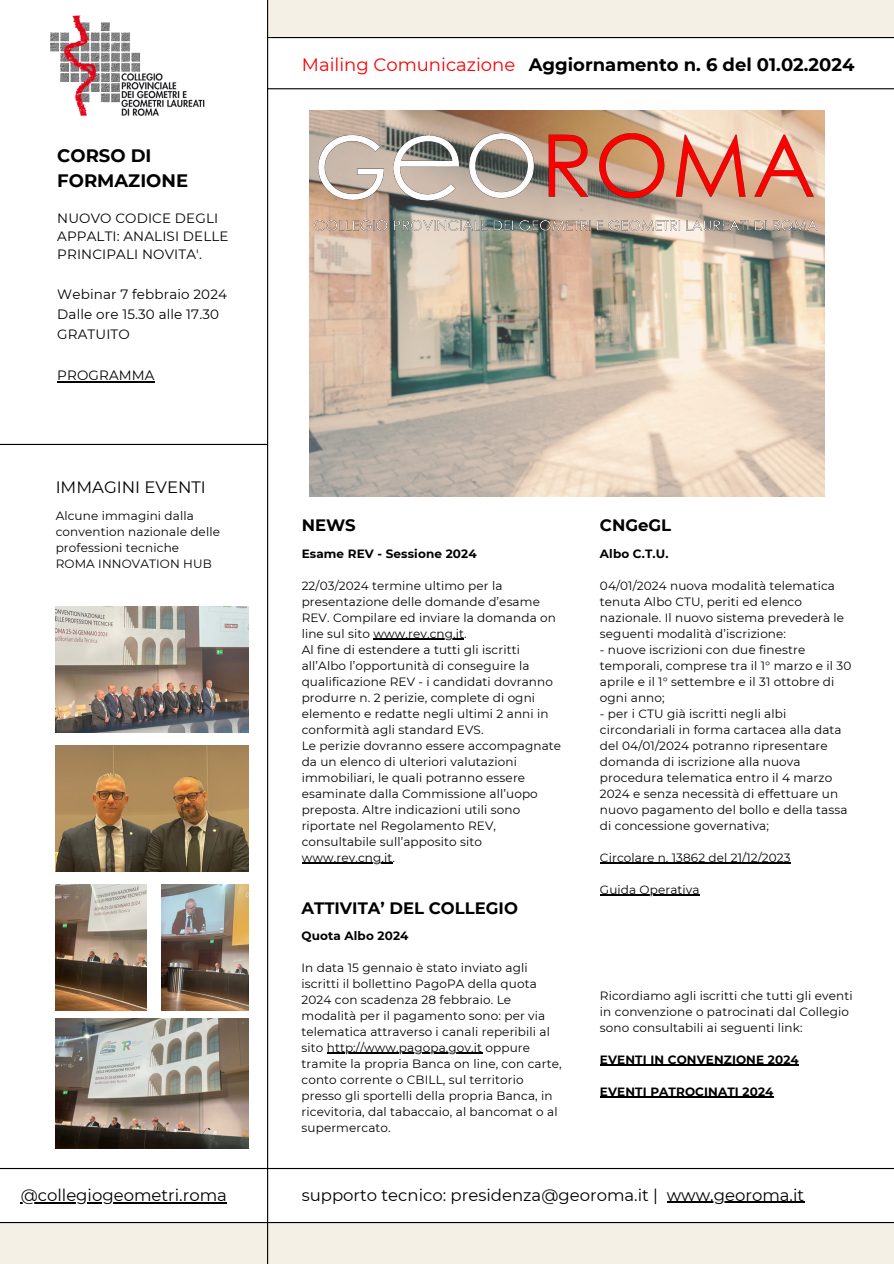
<style>
.page{position:relative;width:894px;height:1264px;background:#fff}
.page>*{position:absolute;margin:0;border:0;box-sizing:border-box;transform-origin:0 0}
.t1{font:700 18px/24.8px "Montserrat";color:#000}
.t2{font:18px "Montserrat";color:#fb0000}
.t3{font:16.5px "Montserrat";color:#000}
.t4{font:700 16.5px "Montserrat";color:#000}
.t5{font:13.5px/18px "Montserrat";letter-spacing:.01em;color:#000}
.t6{font:12px/16px "Montserrat";letter-spacing:.01em;color:#000}
.t7{font:700 12px "Montserrat";letter-spacing:.01em;color:#000}
</style>
<div class="page">
<hr style="left:267px;top:88px;width:626px;height:1px;background:#000">
<hr style="left:0;top:444px;width:267px;height:1px;background:#000">
<div style="left:0;top:1223px;width:893px;height:40px;background:#f5f0e6"></div>
<hr style="left:0;top:1221px;width:893px;height:2px;background:#000">
<div style="left:267px;top:0;width:626px;height:36px;background:#f5f0e6"></div>
<hr style="left:267px;top:0;width:1px;height:1263px;background:#000">
<hr style="left:267px;top:37px;width:626px;height:1px;background:#000">
<hr style="left:0;top:1167px;width:893px;height:2px;background:#000">
<img style="left:56px;top:607px;width:192px;height:126px">
<img style="left:56px;top:745px;width:192px;height:126px">
<img style="left:56px;top:1018px;width:192px;height:130px">
<img style="left:56px;top:884px;width:91px;height:126px">
<img style="left:162px;top:884px;width:86px;height:126px">
<img style="left:309px;top:110px;width:515px;height:386px">
<img style="left:314px;top:110px;width:509px;height:162px">
<img style="left:50px;top:15px;width:155px;height:101px">
<hr style="left:373px;top:638px;width:91px;height:1px;background:#000">
<hr style="left:301px;top:862px;width:91px;height:1px;background:#000">
<hr style="left:57px;top:381px;width:98px;height:1px;background:#000">
<hr style="left:599px;top:862px;width:191px;height:1px;background:#000">
<hr style="left:599px;top:894px;width:100px;height:1px;background:#000">
<hr style="left:599px;top:1064px;width:199px;height:1px;background:#000">
<hr style="left:599px;top:1096px;width:174px;height:1px;background:#000">
<hr style="left:21px;top:1202px;width:206px;height:1px;background:#000">
<hr style="left:666px;top:1201px;width:138px;height:1px;background:#000">
<hr style="left:327px;top:1052px;width:155px;height:1px;background:#000">
<p class="t1" style="left:57px;top:143px;width:132px">CORSO DI<br>FORMAZIONE</p>
<p class="t5" style="left:57px;top:209px;width:173px">NUOVO CODICE DEGLI<br>APPALTI: ANALISI DELLE<br>PRINCIPALI NOVITA'.</p>
<p class="t5" style="left:57px;top:284px;width:171px;line-height:20.2px">Webinar 7 febbraio 2024<br>Dalle ore 15.30 alle 17.30<br>GRATUITO</p>
<p class="t5" style="left:57px;top:366px;width:99px">PROGRAMMA</p>
<h1 class="t3" style="left:56px;top:477px;width:152px">IMMAGINI EVENTI</h1>
<p class="t6" style="left:56px;top:507px;width:166px">Alcune immagini dalla convention nazionale delle professioni tecniche</p>
<p class="t6" style="left:56px;top:555px;width:158px">ROMA INNOVATION HUB</p>
<p class="t3" style="left:21px;top:1185px;width:208px">@collegiogeometri.roma</p>
<p class="t2" style="left:302px;top:54px;width:215px">Mailing Comunicazione</p>
<p class="t1" style="left:528px;top:53px;width:327px">Aggiornamento n. 6 del 01.02.2024</p>
<h3 class="t4" style="left:301px;top:514px;width:56px">NEWS</h3>
<p class="t4" style="left:599px;top:514px;width:73px">CNGeGL</p>
<p class="t7" style="left:301px;top:546px;width:176px">Esame REV - Sessione 2024</p>
<h1 class="t6" style="left:301px;top:577px;width:256px">22/03/2024 termine ultimo per la presentazione delle domande d’esame REV. Compilare ed inviare la domanda on line sul sito www.rev.cng.it.</h1>
<h5 class="t6" style="left:301px;top:641px;width:253px">Al fine di estendere a tutti gli iscritti all’Albo l’opportunità di conseguire la qualificazione REV - i candidati dovranno produrre n. 2 perizie, complete di ogni</h5>
<h6 class="t6" style="left:301px;top:705px;width:261px">elemento e redatte negli ultimi 2 anni in conformità agli standard EVS.<br>Le perizie dovranno essere accompagnate da un elenco di ulteriori valutazioni immobiliari, le quali potranno essere esaminate dalla Commissione all’uopo</h6>
<h5 class="t6" style="left:301px;top:801px;width:220px">preposta. Altre indicazioni utili sono riportate nel Regolamento REV, consultabile sull’apposito sito</h5>
<h2 class="t6" style="left:301px;top:849px;width:95px">www.rev.cng.it.</h2>
<p class="t4" style="left:301px;top:898px;width:218px">ATTIVITA’ DEL COLLEGIO</p>
<p class="t7" style="left:301px;top:928px;width:108px">Quota Albo 2024</p>
<p class="t6" style="left:301px;top:959px;width:250px">In data 15 gennaio è stato inviato agli iscritti il bollettino PagoPA della quota 2024 con scadenza 28 febbraio. Le modalità per il pagamento sono: per via telematica attraverso i canali reperibili al sito http://www.pagopa.gov.it oppure</p>
<h4 class="t6" style="left:301px;top:1055px;width:261px">tramite la propria Banca on line, con carte, conto corrente o CBILL, sul territorio presso gli sportelli della propria Banca, in ricevitoria, dal tabaccaio, al bancomat o al supermercato.</h4>
<p class="t7" style="left:599px;top:546px;width:70px">Albo C.T.U.</p>
<p class="t6" style="left:599px;top:577px;width:245px">04/01/2024 nuova modalità telematica tenuta Albo CTU, periti ed elenco nazionale. Il nuovo sistema prevederà le seguenti modalità d’iscrizione:</p>
<p class="t6" style="left:599px;top:641px;width:253px">- nuove iscrizioni con due finestre temporali, comprese tra il 1° marzo e il 30 aprile e il 1° settembre e il 31 ottobre di ogni anno;</p>
<p class="t6" style="left:599px;top:705px;width:249px">- per i CTU già iscritti negli albi circondariali in forma cartacea alla data del 04/01/2024 potranno ripresentare domanda di iscrizione alla nuova procedura telematica entro il 4 marzo 2024 e senza necessità di effettuare un nuovo pagamento del bollo e della tassa di concessione governativa;</p>
<p class="t6" style="left:599px;top:849px;width:192px">Circolare n. 13862 del 21/12/2023</p>
<p class="t6" style="left:599px;top:881px;width:101px">Guida Operativa</p>
<p class="t6" style="left:599px;top:987px;width:254px">Ricordiamo agli iscritti che tutti gli eventi in convenzione o patrocinati dal Collegio sono consultabili ai seguenti link:</p>
<p class="t7" style="left:599px;top:1051px;width:200px">EVENTI IN CONVENZIONE 2024</p>
<h1 class="t7" style="left:599px;top:1083px;width:175px">EVENTI PATROCINATI 2024</h1>
<p class="t3" style="left:301px;top:1184px;width:358px">supporto tecnico: presidenza@georoma.it |</p>
<p class="t3" style="left:666px;top:1184px;width:139px">www.georoma.it</p>
</div>
